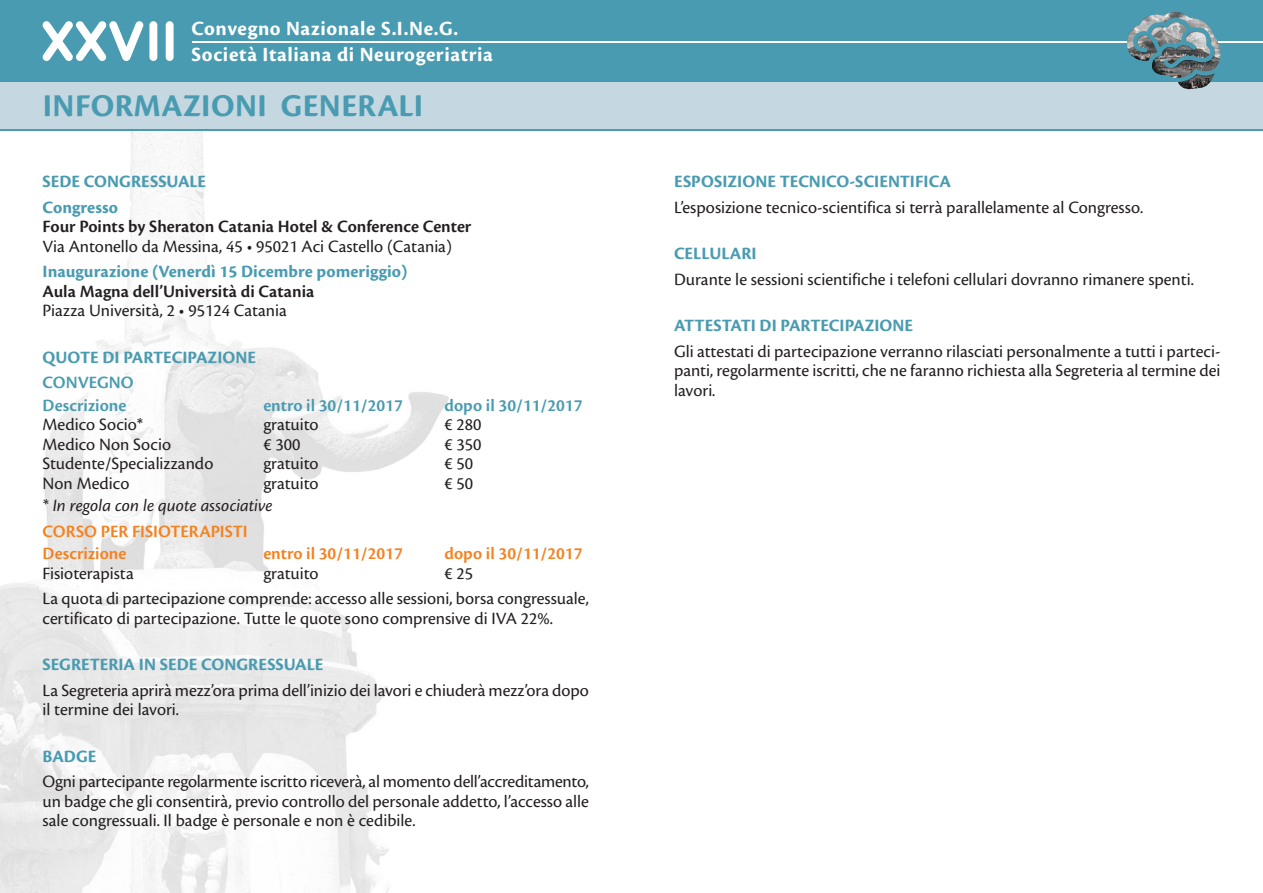
<style>
.page{position:relative;width:1263px;height:893px;background:#fff}
.page>*{position:absolute;margin:0;border:0;box-sizing:border-box;transform-origin:0 0}
.t1{font:700 33px "Cronos Pro";letter-spacing:.015em;color:#499bb1}
.t2{font:700 21px/26.1px "Cronos Pro";letter-spacing:.03em;color:#fff}
.t3{font:18px/19.5px "Cronos Pro";color:#231f20;text-align:justify}
.t4{font:700 18px/25.5px "Cronos Pro";color:#499bb1}
.t5{font:600 18px "Cronos Pro";color:#231f20}
.t6{font:600 18px/22.5px "Cronos Pro";color:#f58220}
.t7{font:600 18px/22.5px "Cronos Pro";color:#499bb1}
.t8{font:italic 18px "Cronos Pro";color:#231f20}
</style>
<div class="page">
<img style="left:0;top:130px;width:557px;height:763px">
<div style="left:0;top:0;width:1263px;height:130px;background:#c5d8e1"></div>
<div style="left:0;top:0;width:1263px;height:82px;background:#499bb1"></div>
<hr style="left:0;top:129px;width:1263px;height:1px;background:#499bb1">
<hr style="left:192px;top:41px;width:1071px;height:2px;background:#fff">
<img style="left:1145px;top:12px;width:75px;height:77px">
<svg style="left:1127px;top:18px;width:89px;height:64px"></svg>
<svg style="left:147px;top:19px;width:12px;height:44px"></svg>
<svg style="left:164px;top:19px;width:12px;height:44px"></svg>
<div style="left:149px;top:21px;width:8px;height:40px;background:#fff;border-radius:4px"></div>
<div style="left:166px;top:21px;width:8px;height:40px;background:#fff;border-radius:4px"></div>
<svg style="left:42px;top:21px;width:102px;height:40px"></svg>
<p class="t2" style="left:191px;top:17px;width:303px">Convegno Nazionale S.I.Ne.G.<br>Società Italiana di Neurogeriatria</p>
<h1 class="t1" style="left:43px;top:94px;width:382px">INFORMAZIONI GENERALI</h1>
<p class="t4" style="left:43px;top:170px;width:165px">SEDE CONGRESSUALE<br>Congresso</p>
<p class="t5" style="left:43px;top:220px;width:430px">Four Points by Sheraton Catania Hotel &amp; Conference Center</p>
<p class="t3" style="left:43px;top:238px;width:411px">Via Antonello da Messina, 45 • 95021 Aci Castello (Catania)</p>
<p class="t4" style="left:43px;top:260px;width:366px">Inaugurazione (Venerdì 15 Dicembre pomeriggio)</p>
<p class="t5" style="left:43px;top:284px;width:273px">Aula Magna dell’Università di Catania</p>
<p class="t3" style="left:43px;top:302px;width:246px">Piazza Università, 2 • 95124 Catania</p>
<p class="t4" style="left:43px;top:345px;width:215px">QUOTE DI PARTECIPAZIONE</p>
<p class="t7" style="left:43px;top:373px;width:93px">CONVEGNO<br>Descrizione</p>
<p class="t7" style="left:263px;top:395px;width:141px">entro il 30/11/2017</p>
<p class="t7" style="left:444px;top:395px;width:140px">dopo il 30/11/2017</p>
<p class="t3" style="left:43px;top:416px;width:102px">Medico Socio*</p>
<p class="t3" style="left:263px;top:416px;width:57px">gratuito</p>
<p class="t3" style="left:444px;top:416px;width:39px">€ 280</p>
<p class="t3" style="left:43px;top:436px;width:130px">Medico Non Socio</p>
<p class="t3" style="left:263px;top:436px;width:39px">€ 300</p>
<p class="t3" style="left:444px;top:436px;width:39px">€ 350</p>
<p class="t3" style="left:43px;top:455px;width:172px">Studente/Specializzando</p>
<p class="t3" style="left:263px;top:455px;width:57px">gratuito</p>
<p class="t3" style="left:444px;top:455px;width:30px">€50</p>
<p class="t3" style="left:43px;top:475px;width:88px">Non Medico</p>
<p class="t3" style="left:263px;top:475px;width:57px">gratuito</p>
<p class="t3" style="left:444px;top:475px;width:30px">€50</p>
<p class="t8" style="left:43px;top:499px;width:232px">* In regola con le quote associative</p>
<p class="t6" style="left:43px;top:521px;width:206px">CORSO PER FISIOTERAPISTI<br>Descrizione</p>
<p class="t6" style="left:263px;top:544px;width:141px">entro il 30/11/2017</p>
<p class="t6" style="left:444px;top:544px;width:140px">dopo il 30/11/2017</p>
<p class="t3" style="left:43px;top:565px;width:93px">Fisioterapista</p>
<p class="t3" style="left:263px;top:565px;width:57px">gratuito</p>
<p class="t3" style="left:43px;top:562px;width:548px;line-height:25.5px;text-indent:402px">€25<br>La quota di partecipazione comprende: accesso alle sessioni, borsa congressuale,</p>
<p class="t3" style="left:43px;top:610px;width:512px">certificato di partecipazione. Tutte le quote sono comprensive di IVA 22%.</p>
<p class="t4" style="left:43px;top:653px;width:282px">SEGRETERIA IN SEDE CONGRESSUALE</p>
<p class="t3" style="left:43px;top:682px;width:548px">La Segreteria aprirà mezz’ora prima dell’inizio dei lavori e chiuderà mezz’ora dopo il termine dei lavori.</p>
<p class="t4" style="left:43px;top:744px;width:55px">BADGE</p>
<p class="t3" style="left:43px;top:773px;width:548px">Ogni partecipante regolarmente iscritto riceverà, al momento dell’accreditamento, un badge che gli consentirà, previo controllo del personale addetto, l’accesso alle sale congressuali. Il badge è personale e non è cedibile.</p>
<p class="t4" style="left:674px;top:170px;width:278px">ESPOSIZIONE TECNICO-SCIENTIFICA</p>
<p class="t3" style="left:674px;top:199px;width:471px">L’esposizione tecnico-scientifica si terrà parallelamente al Congresso.</p>
<p class="t4" style="left:674px;top:242px;width:84px">CELLULARI</p>
<p class="t3" style="left:674px;top:271px;width:521px">Durante le sessioni scientifiche i telefoni cellulari dovranno rimanere spenti.</p>
<p class="t4" style="left:674px;top:314px;width:241px">ATTESTATI DI PARTECIPAZIONE</p>
<p class="t3" style="left:674px;top:343px;width:548px">Gli attestati di partecipazione verranno rilasciati personalmente a tutti i parteci&shy;panti, regolarmente iscritti, che ne faranno richiesta alla Segreteria al termine dei lavori.</p>
</div>
